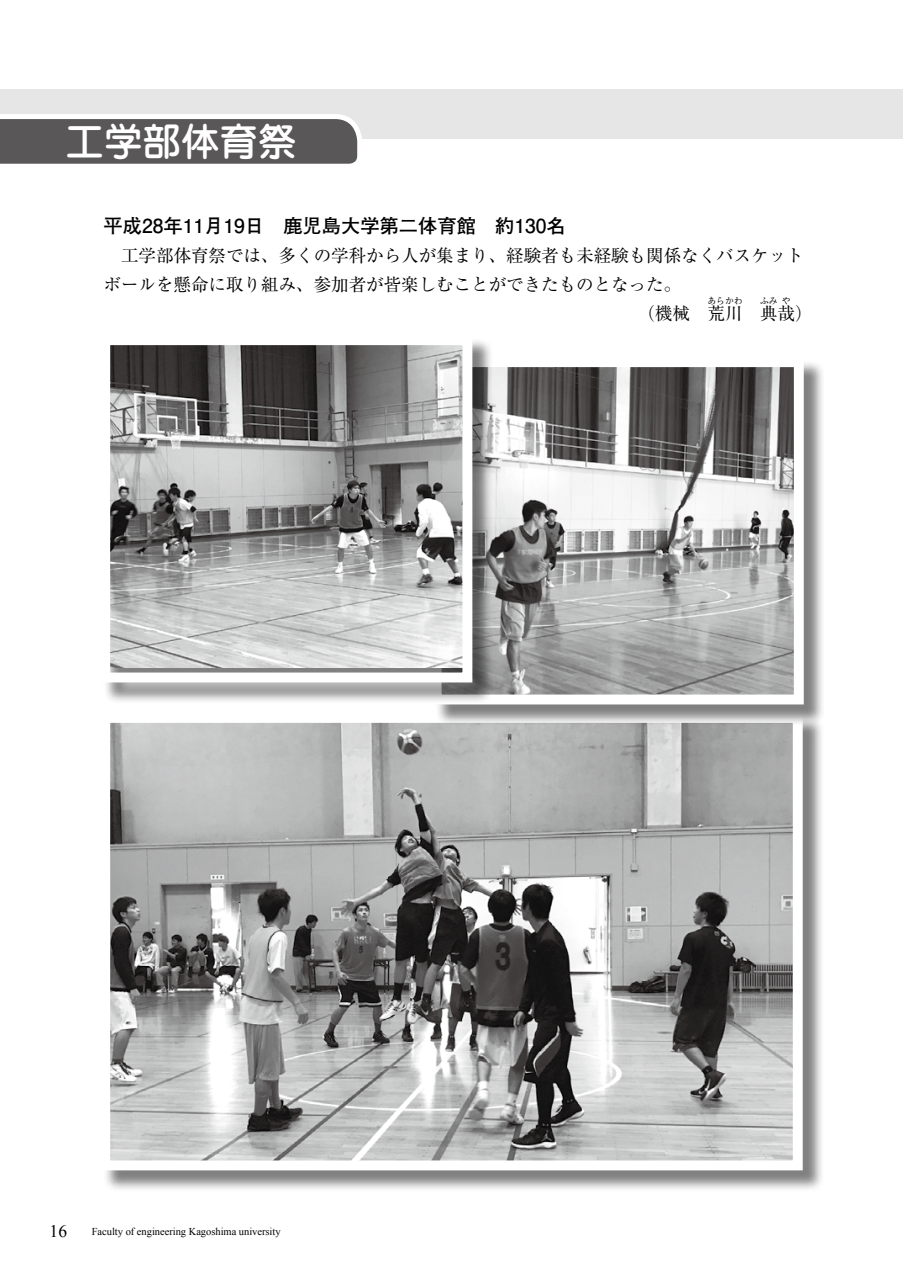
<style>
.page{position:relative;width:903px;height:1275px;background:#fff}
.page>*{position:absolute;margin:0;border:0;box-sizing:border-box;transform-origin:0 0}
.t1{font:500 38.5px "Jun 34 Pro";color:#fff}
.t2{font:700 19.25px "Futo Go B101 Pro";color:#000}
.t3{font:17.5px "Ryumin Pro";color:#000}
.t4{font:17.5px "Times New Roman";color:#000}
.t5{font:10.5px "Times New Roman";letter-spacing:-.005em;color:#000}
.t6{font:8.75px "Ryumin Pro";color:#000}
</style>
<div class="page">
<div style="left:0;top:89px;width:903px;height:50px;background:#e6e6e6"></div>
<svg style="left:0;top:114px;width:362px;height:50px;background:#6d6b6b"></svg>
<div style="left:103px;top:716px;width:721px;height:476px;background:#000;opacity:.5"></div>
<img style="left:111px;top:724px;width:681px;height:435px">
<div style="left:100px;top:713px;width:703px;height:457px;border:10px solid #fff"></div>
<div style="left:434px;top:360px;width:391px;height:366px;background:#000;opacity:.5"></div>
<img style="left:494px;top:368px;width:299px;height:325px">
<div style="left:432px;top:357px;width:372px;height:347px;border:10px solid #fff"></div>
<div style="left:103px;top:338px;width:391px;height:366px;background:#000;opacity:.5"></div>
<img style="left:111px;top:346px;width:350px;height:321px">
<div style="left:100px;top:335px;width:372px;height:347px;border:10px solid #fff"></div>
<h1 class="t1" style="left:66px;top:111px;width:233px">工学部体育祭</h1>
<p class="t2" style="left:104px;top:210px;width:464px">平成28年11月19日　鹿児島大学第二体育館　約130名</p>
<p class="t3" style="left:104px;top:241px;width:701px">　工学部体育祭では、多くの学科から人が集まり、経験者も未経験も関係なくバスケット</p>
<p class="t3" style="left:104px;top:271px;width:579px">ボールを懸命に取り組み、参加者が皆楽しむことができたものとなった。</p>
<p class="t3" style="left:637px;top:300px;width:176px">（機械　荒川 典哉）</p>
<p class="t6" style="left:707px;top:294px;width:36px">あらかわ</p>
<p class="t6" style="left:760px;top:294px;width:19px">ふみ</p>
<p class="t6" style="left:782px;top:294px;width:10px">や</p>
<p class="t4" style="left:50px;top:1220px;width:19px">16</p>
<p class="t5" style="left:92px;top:1224px;width:190px">Faculty of engineering Kagoshima university</p>
</div>
